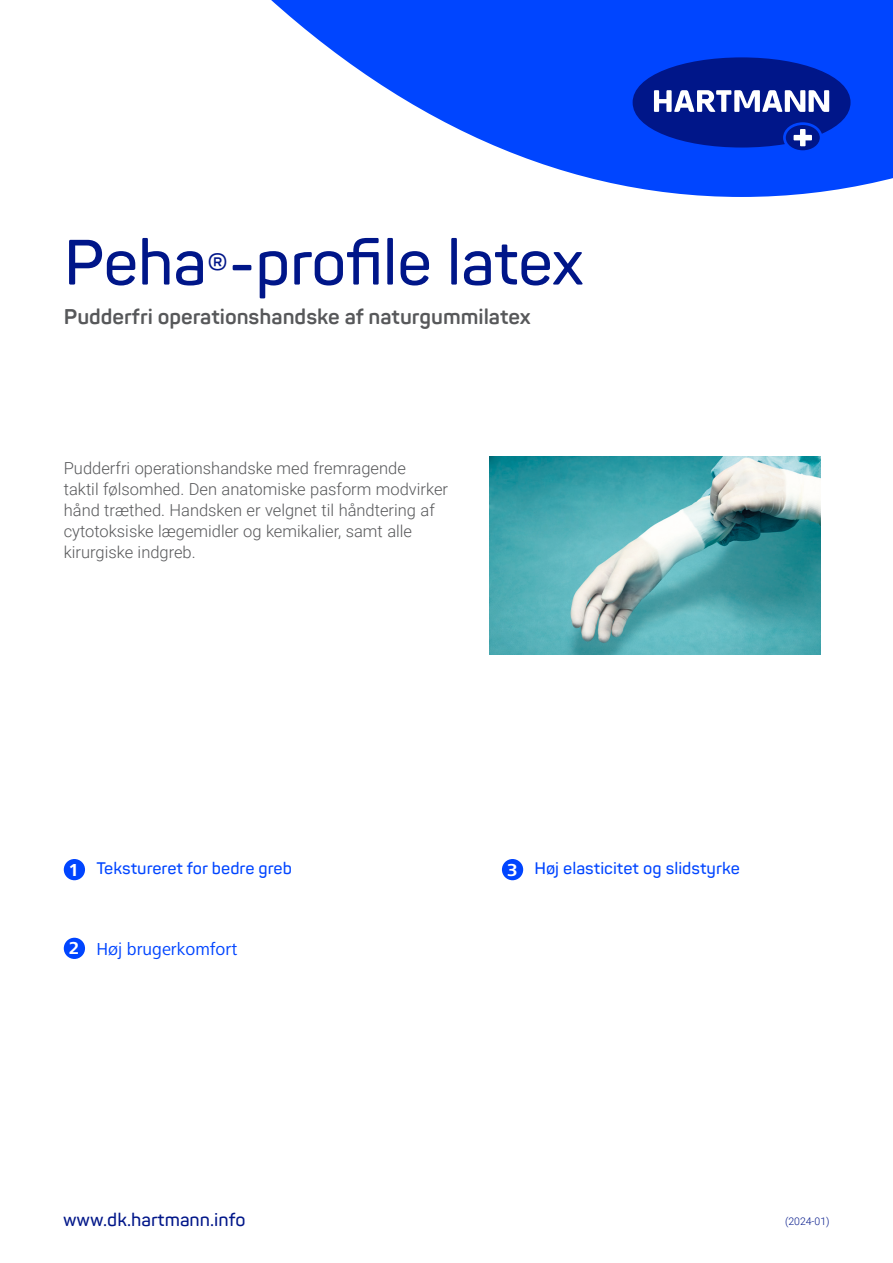
<style>
.page{position:relative;width:893px;height:1263px;background:#fff}
.page>*{position:absolute;margin:0;border:0;box-sizing:border-box;transform-origin:0 0}
.t1{font:600 63px "Panton";letter-spacing:-.01em;color:#001689}
._01_Product_description_black{font:700 21px "Panton";color:#57585a}
.t2{font:600 18px "Panton";color:#001689}
._02_Bullet_points_dark_grey_regular{font:18px "Frutiger Next LTW1 G";color:#0045ff}
.t3{font:700 18px "Frutiger Next LTW1 G";color:#fff}
.t4{font:300 16.5px/21px "Roboto";color:#57585a}
._02_Bullet_points_dark_grey_regular-2{font:600 16.5px "Panton";color:#0045ff}
.t5{font:300 10.5px "Roboto";color:#001689}
.s1{font-size:45px}
</style>
<div class="page">
<img style="left:489px;top:456px;width:332px;height:198px">
<div style="left:64px;top:859px;width:21px;height:21px;background:#0045ff;border-radius:50%"></div>
<div style="left:64px;top:938px;width:21px;height:21px;background:#0045ff;border-radius:50%"></div>
<div style="left:502px;top:859px;width:21px;height:21px;background:#0045ff;border-radius:50%"></div>
<svg style="left:271px;top:0;width:622px;height:197px;fill:#0045ff"></svg>
<div style="left:786px;top:125px;width:34px;height:25px;background:#001689;border-radius:50%"></div>
<svg style="left:633px;top:57px;width:217px;height:91px;background:#1d3aae"></svg>
<p class="t1" style="left:64px;top:223px;width:522px">Peha<span class="s1">®</span>-profile latex</p>
<p class="_01_Product_description_black" style="left:64px;top:304px;width:469px">Pudderfri operationshandske af naturgummilatex</p>
<p class="t4" style="left:64px;top:457px;width:344px">Pudderfri operationshandske med fremragende</p>
<p class="t4" style="left:64px;top:478px;width:386px">taktil følsomhed. Den anatomiske pasform modvirker hånd træthed. Handsken er velgnet til håndtering af cytotoksiske lægemidler og kemikalier, samt alle</p>
<p class="t4" style="left:64px;top:541px;width:133px">kirurgiske indgreb.</p>
<p class="t3" style="left:68px;top:860px;width:12px">1</p>
<p class="_02_Bullet_points_dark_grey_regular-2" style="left:96px;top:858px;width:197px">Tekstureret for bedre greb</p>
<p class="t3" style="left:69px;top:938px;width:12px">2</p>
<p class="_02_Bullet_points_dark_grey_regular" style="left:96px;top:939px;width:142px">Høj brugerkomfort</p>
<p class="t3" style="left:507px;top:860px;width:12px">3</p>
<p class="_02_Bullet_points_dark_grey_regular-2" style="left:534px;top:858px;width:207px">Høj elasticitet og slidstyrke</p>
<p class="t2" style="left:63px;top:1208px;width:184px">www.dk.hartmann.info</p>
<p class="t5" style="left:785px;top:1213px;width:46px">(2024-01)</p>
</div>
